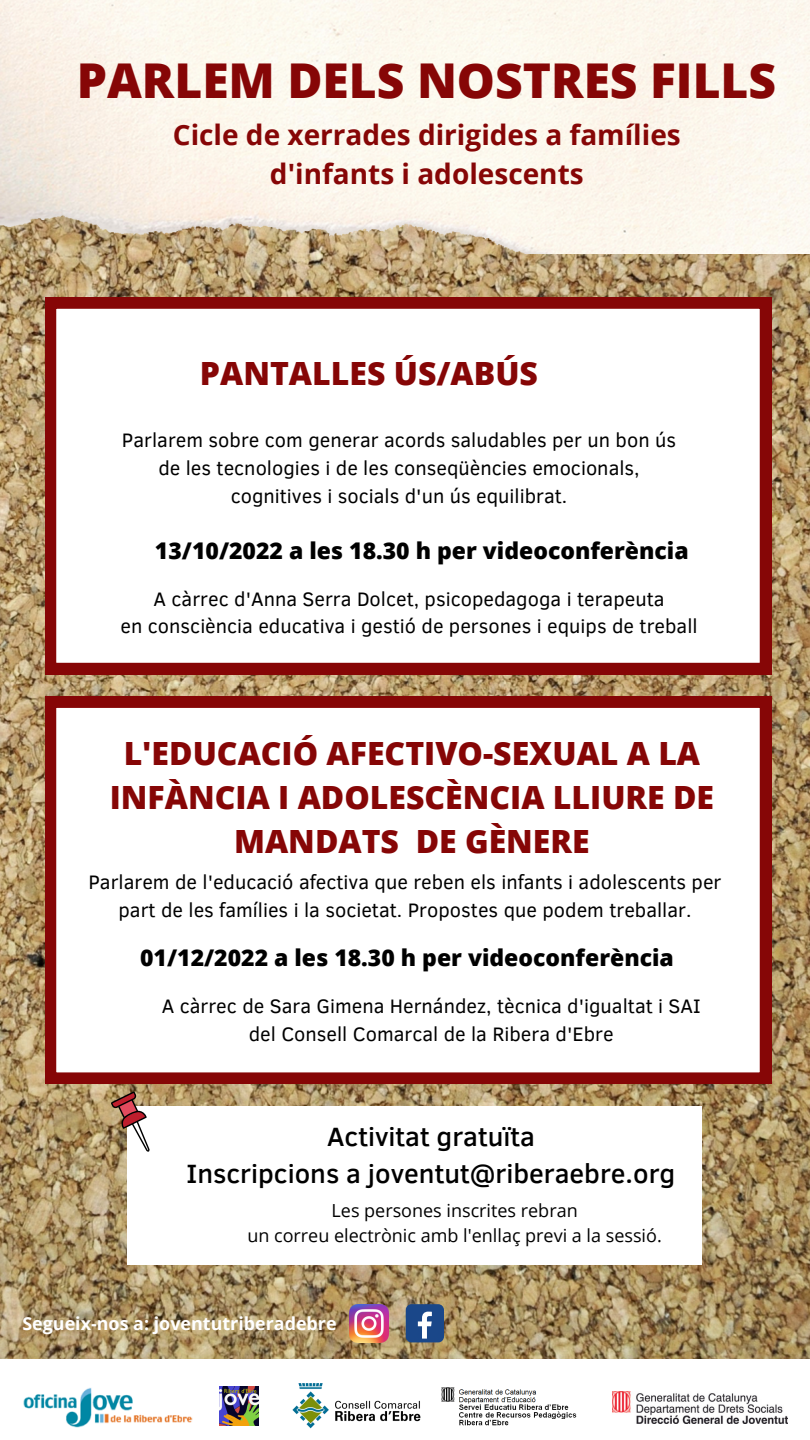
<style>
.page{position:relative;width:810px;height:1440px;background:#fff}
.page>*{position:absolute;margin:0;border:0;box-sizing:border-box;transform-origin:0 0}
.t1{font:800 48px "Open Sans";color:#860606}
.t2{font:800 32px/44.2px "Open Sans";color:#860606;text-align:center}
.t3{font:700 28px/39px "Open Sans";color:#860606;text-align:center}
.t4{font:500 27.1px/37.7px "Clear Sans";color:#000;text-align:center}
.t5{font:800 23px "Open Sans";color:#000}
.t6{font:20px/27.8px "Clear Sans";color:#000;text-align:center}
.t7{font:18px/24.8px "Open Sans";color:#000;text-align:center}
.t8{font:700 17.9px "Open Sans";color:#fff}
</style>
<div class="page">
<img style="left:0;top:253px;width:810px;height:1106px">
<img style="left:292px;top:1383px;width:129px;height:46px">
<img style="left:219px;top:1386px;width:40px;height:40px">
<img style="left:612px;top:1391px;width:176px;height:32px">
<img style="left:23px;top:1387px;width:170px;height:40px">
<img style="left:350px;top:1304px;width:38px;height:38px">
<div style="left:406px;top:1304px;width:38px;height:38px;background:#1a4789;border-radius:6px"></div>
<svg style="left:418px;top:1312px;width:14px;height:27px"></svg>
<img style="left:0;top:0;width:810px;height:253px">
<svg style="left:45px;top:298px;width:726px;height:376px"></svg>
<svg style="left:45px;top:697px;width:726px;height:387px"></svg>
<div style="left:128px;top:1106px;width:574px;height:159px;background:#fff"></div>
<svg style="left:111px;top:1091px;width:39px;height:61px"></svg>
<img style="left:441px;top:1387px;width:136px;height:39px">
<h1 class="t1" style="left:77px;top:46px;width:701px">PARLEM DELS NOSTRES FILLS</h1>
<h3 class="t3" style="left:173px;top:114px;width:510px">Cicle de xerrades dirigides a famílies d'infants i adolescents</h3>
<h2 class="t2" style="left:200px;top:351px;width:340px">PANTALLES ÚS/ABÚS</h2>
<p class="t6" style="left:122px;top:425px;width:556px">Parlarem sobre com generar acords saludables per un bon ús de les tecnologies i de les conseqüències emocionals, cognitives i socials d'un ús equilibrat.</p>
<p class="t5" style="left:155px;top:534px;width:535px">13/10/2022 a les 18.30 h per videoconferència</p>
<p class="t6" style="left:121px;top:584px;width:579px">A càrrec d'Anna Serra Dolcet, psicopedagoga i terapeuta<br>en consciència educativa i gestió de persones i equips de treball</p>
<h2 class="t2" style="left:110px;top:730px;width:606px">L'EDUCACIÓ AFECTIVO-SEXUAL A LA<br>INFÀNCIA I ADOLESCÈNCIA LLIURE DE<br>MANDATS DE GÈNERE</h2>
<p class="t6" style="left:88px;top:867px;width:635px">Parlarem de l'educació afectiva que reben els infants i adolescents per part de les famílies i la societat. Propostes que podem treballar.</p>
<p class="t5" style="left:140px;top:941px;width:535px">01/12/2022 a les 18.30 h per videoconferència</p>
<p class="t6" style="left:162px;top:991px;width:540px">A càrrec de Sara Gimena Hernández, tècnica d'igualtat i SAI del Consell Comarcal de la Ribera d'Ebre</p>
<h3 class="t4" style="left:187px;top:1116px;width:490px">Activitat gratuïta<br>Inscripcions a joventut@riberaebre.org</h3>
<p class="t7" style="left:247px;top:1197px;width:416px">Les persones inscrites rebran<br>un correu electrònic amb l'enllaç previ a la sessió.</p>
<p class="t8" style="left:22px;top:1311px;width:316px">Segueix-nos a: joventutriberadebre</p>
</div>
